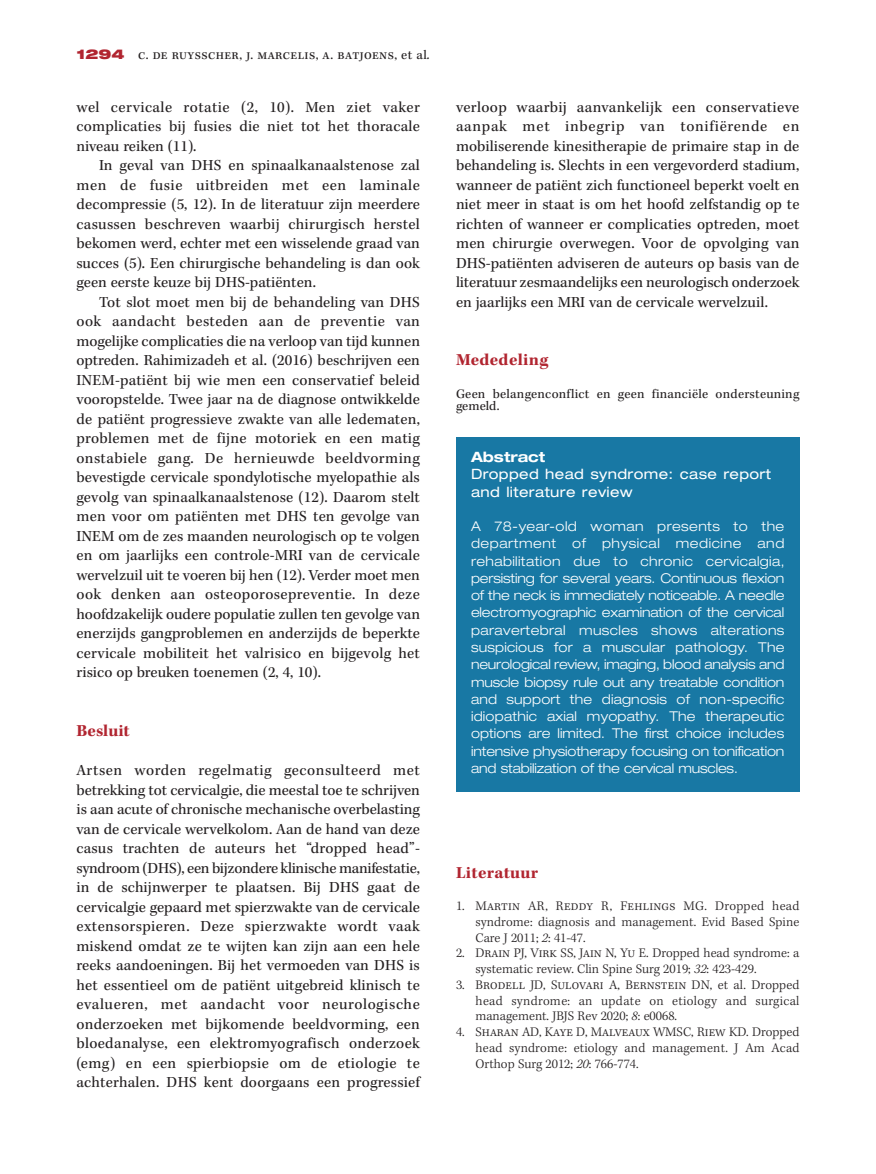
<style>
.page{position:relative;width:876px;height:1174px;background:#fff}
.page>*{position:absolute;margin:0;border:0;box-sizing:border-box;transform-origin:0 0}
.t1{font:700 17.25px "Kepler Std";letter-spacing:.02em;color:#b12530}
.t2{font:700 17.25px "Kepler Std";color:#b12530}
.t3{font:15.75px/19.5px "Kepler Std";letter-spacing:.01em;color:#231f20;text-align:justify}
.t4{font:expanded 14.25px/17.2px "Helvetica Neue LT Std";letter-spacing:.025em;color:#fff}
.t5{font:700 expanded 14.25px "Helvetica Neue LT Std";color:#fff}
.t6{font:300 expanded 13.5px/17.2px "Helvetica Neue LT Std";letter-spacing:-.01em;color:#fff;text-align:justify}
.t7{font:300 13.5px/15.8px "Kepler Std";color:#231f20;text-align:justify}
.t8{font:13.5px/12.8px "Kepler Std";letter-spacing:.03em;color:#231f20}
.s1{font-family:"Helvetica Neue LT Std";font-weight:900;font-stretch:expanded;color:#b12530}
.s2{font-family:"Kepler Std It Capt"}
.s3{font-style:italic}
</style>
<div class="page">
<div style="left:456px;top:437px;width:343px;height:44px;background:#1878a4"></div>
<div style="left:456px;top:454px;width:343px;height:62px;background:#1878a4"></div>
<div style="left:456px;top:506px;width:343px;height:285px;background:#1878a4"></div>
<p class="t8" style="left:77px;top:49px;width:355px"><span class="s1">1294</span> C. De Ruysscher, J. Marcelis, A. Batjoens, et al<span class="s2">.</span></p>
<p class="t3" style="left:76px;top:98px;width:345px">wel cervicale rotatie (2, 10). Men ziet vaker complicaties bij fusies die niet tot het thoracale niveau reiken (11).</p>
<p class="t3" style="left:76px;top:156px;width:345px;text-indent:23px">In geval van DHS en spinaalkanaalstenose zal men de fusie uitbreiden met een laminale decompressie (5, 12). In de literatuur zijn meerdere casussen beschreven waarbij chirurgisch herstel bekomen werd, echter met een wisselende graad van succes (5). Een chirurgische behandeling is dan ook geen eerste keuze bij DHS-patiënten.</p>
<p class="t3" style="left:76px;top:293px;width:345px;text-indent:23px">Tot slot moet men bij de behandeling van DHS ook aandacht besteden aan de preventie van mogelijke complicaties die na verloop van tijd kunnen optreden. Rahimizadeh et al. (2016) beschrijven een INEM-patiënt bij wie men een conservatief beleid vooropstelde. Twee jaar na de diagnose ontwikkelde de patiënt progressieve zwakte van alle ledematen, problemen met de fijne motoriek en een matig onstabiele gang. De hernieuwde beeldvorming bevestigde cervicale spondylotische myelopathie als gevolg van spinaalkanaalstenose (12). Daarom stelt men voor om patiënten met DHS ten gevolge van INEM om de zes maanden neurologisch op te volgen en om jaarlijks een controle-MRI van de cervicale wervelzuil uit te voeren bij hen (12). Verder moet men ook denken aan osteoporosepreventie. In deze hoofdzakelijk oudere populatie zullen ten gevolge van enerzijds gangproblemen en anderzijds de beperkte cervicale mobiliteit het valrisico en bijgevolg het risico op breuken toenemen (2, 4, 10).</p>
<p class="t2" style="left:76px;top:721px;width:55px">Besluit</p>
<p class="t3" style="left:76px;top:761px;width:345px">Artsen worden regelmatig geconsulteerd met betrekking tot cervicalgie, die meestal toe te schrijven is aan acute of chronische mechanische overbelasting van de cervicale wervelkolom. Aan de hand van deze casus trachten de auteurs het “dropped head”- syndroom (DHS), een bijzondere klinische manifestatie, in de schijnwerper te plaatsen. Bij DHS gaat de cervicalgie gepaard met spierzwakte van de cervicale extensorspieren. Deze spierzwakte wordt vaak miskend omdat ze te wijten kan zijn aan een hele reeks aandoeningen. Bij het vermoeden van DHS is het essentieel om de patiënt uitgebreid klinisch te evalueren, met aandacht voor neurologische onderzoeken met bijkomende beeldvorming, een bloedanalyse, een elektromyografisch onderzoek (emg) en een spierbiopsie om de etiologie te achterhalen. DHS kent doorgaans een progressief</p>
<p class="t3" style="left:456px;top:98px;width:345px">verloop waarbij aanvankelijk een conservatieve aanpak met inbegrip van tonifiërende en mobiliserende kinesitherapie de primaire stap in de behandeling is. Slechts in een vergevorderd stadium, wanneer de patiënt zich functioneel beperkt voelt en niet meer in staat is om het hoofd zelfstandig op te richten of wanneer er complicaties optreden, moet men chirurgie overwegen. Voor de opvolging van DHS-patiënten adviseren de auteurs op basis van de literatuur zesmaandelijks een neurologisch onderzoek en jaarlijks een MRI van de cervicale wervelzuil.</p>
<p class="t1" style="left:456px;top:350px;width:94px">Mededeling</p>
<p class="t8" style="left:456px;top:387px;width:345px">Geen belangenconflict en geen financiële ondersteuning gemeld.</p>
<p class="t5" style="left:471px;top:448px;width:76px">Abstract</p>
<p class="t4" style="left:471px;top:465px;width:302px">Dropped head syndrome: case report and literature review</p>
<p class="t6" style="left:471px;top:517px;width:315px">A 78-year-old woman presents to the department of physical medicine and rehabilitation due to chronic cervicalgia, persisting for several years. Continuous flexion of the neck is immediately noticeable. A needle electromyographic examination of the cervical paravertebral muscles shows alterations suspicious for a muscular pathology. The neurological review, imaging, blood analysis and muscle biopsy rule out any treatable condition and support the diagnosis of non-specific idiopathic axial myopathy. The therapeutic options are limited. The first choice includes intensive physiotherapy focusing on tonification and stabilization of the cervical muscles.</p>
<p class="t1" style="left:456px;top:862px;width:84px">Literatuur</p>
<p class="t7" style="left:475px;top:898px;width:325px;text-indent:-19px">1. Martin AR, Reddy R, Fehlings MG. Dropped head syndrome: diagnosis and management. Evid Based Spine Care J 2011; <span class="s3">2</span>: 41-47.</p>
<p class="t7" style="left:475px;top:945px;width:325px;text-indent:-19px">2. Drain PJ, Virk SS, Jain N, Yu E. Dropped head syndrome: a systematic review. Clin Spine Surg 2019; <span class="s3">32</span>: 423-429.</p>
<p class="t7" style="left:475px;top:977px;width:325px;text-indent:-20px">3. Brodell JD, Sulovari A, Bernstein DN, et al. Dropped head syndrome: an update on etiology and surgical management. JBJS Rev 2020; <span class="s3">8</span>: e0068.</p>
<p class="t7" style="left:475px;top:1024px;width:325px;text-indent:-19px">4. Sharan AD, Kaye D, Malveaux WMSC, Riew KD. Dropped head syndrome: etiology and management. J Am Acad Orthop Surg 2012; <span class="s3">20</span>: 766-774.</p>
</div>
